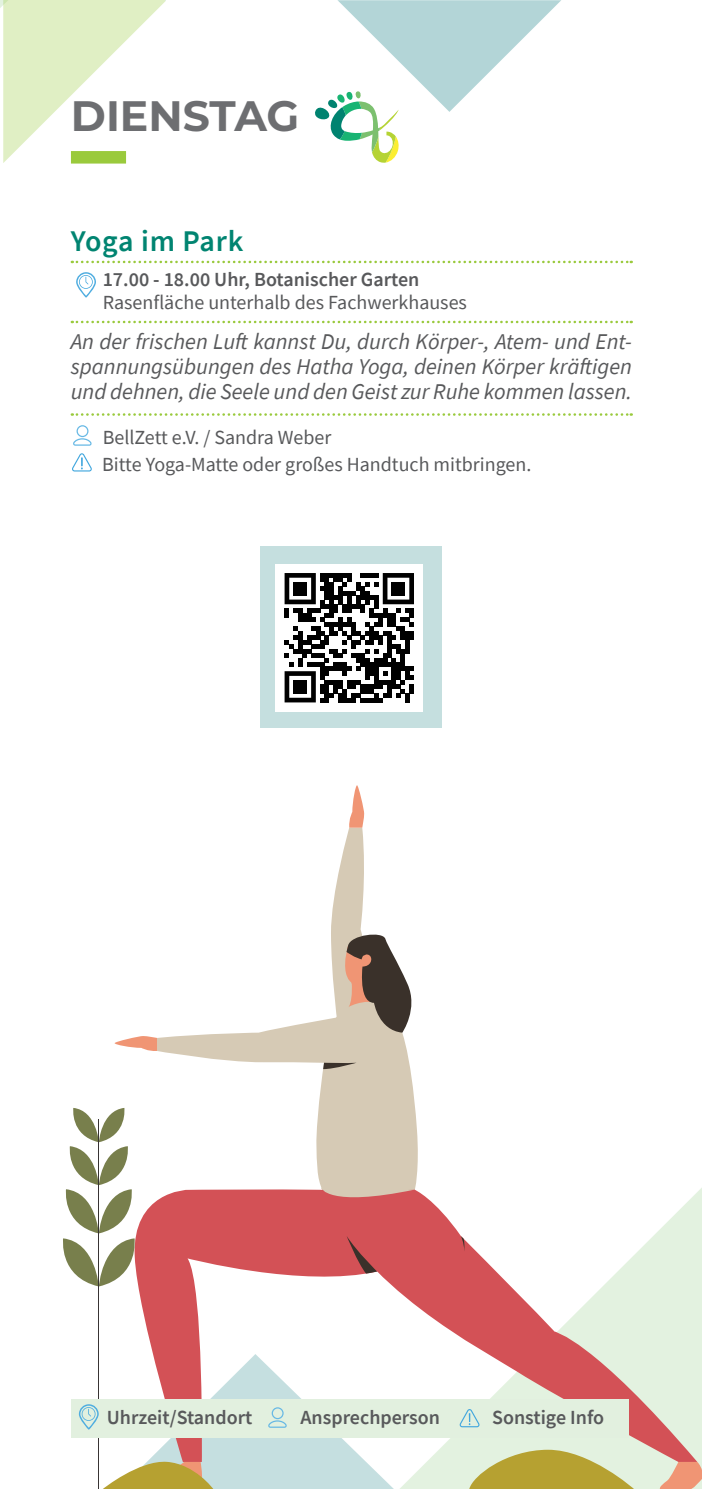
<style>
.page{position:relative;width:702px;height:1489px;background:#fff}
.page>*{position:absolute;margin:0;border:0;box-sizing:border-box;transform-origin:0 0}
.t1{font:700 42.5px "Montserrat";color:#6d6e71}
.t2{font:600 30px "Source Sans Pro";letter-spacing:.025em;color:#018471}
.t3{font:italic 22.5px/25px "Source Sans Pro";color:#58595b;text-align:justify}
.t4{font:20px/27.5px "Source Sans Pro";color:#58595b}
.t5{font:600 20px "Source Sans Pro";color:#58595b}
</style>
<div class="page">
<div style="left:260px;top:545px;width:182px;height:182px;background:#c5dfdf"></div>
<div style="left:276px;top:564px;width:147px;height:147px;background:#fff"></div>
<svg style="left:284px;top:573px;width:130px;height:129px"></svg>
<div style="left:293px;top:582px;width:14px;height:13px;background:#000"></div>
<div style="left:391px;top:582px;width:14px;height:13px;background:#000"></div>
<div style="left:293px;top:680px;width:14px;height:13px;background:#000"></div>
<svg style="left:72px;top:261px;width:559px;height:2px"></svg>
<svg style="left:72px;top:413px;width:559px;height:3px"></svg>
<svg style="left:73px;top:425px;width:19px;height:20px"></svg>
<svg style="left:72px;top:453px;width:20px;height:18px"></svg>
<svg style="left:76px;top:272px;width:20px;height:25px"></svg>
<svg style="left:401px;top:1188px;width:301px;height:300px;fill:#e3f2e0"></svg>
<svg style="left:138px;top:1188px;width:284px;height:165px"></svg>
<svg style="left:322px;top:1189px;width:375px;height:272px"></svg>
<svg style="left:657px;top:1461px;width:45px;height:27px"></svg>
<svg style="left:461px;top:1235px;width:4px;height:16px"></svg>
<svg style="left:469px;top:1449px;width:165px;height:39px;background:#c5bc6c"></svg>
<svg style="left:63px;top:785px;width:356px;height:501px"></svg>
<hr style="left:98px;top:1119px;width:1px;height:369px;background:#383434">
<div style="left:71px;top:1398px;width:557px;height:38px;background:#e2f0df"></div>
<svg style="left:79px;top:1353px;width:317px;height:135px"></svg>
<svg style="left:459px;top:1409px;width:20px;height:18px"></svg>
<svg style="left:72px;top:321px;width:559px;height:2px"></svg>
<svg style="left:0;top:0;width:561px;height:163px"></svg>
<h1 class="t1" style="left:71px;top:87px;width:230px">DIENSTAG</h1>
<h2 class="t2" style="left:71px;top:221px;width:174px">Yoga im Park</h2>
<p class="t5" style="left:103px;top:266px;width:318px">17.00 - 18.00 Uhr, Botanischer Garten</p>
<p class="t4" style="left:103px;top:288px;width:366px">Rasenfläche unterhalb des Fachwerkhauses</p>
<p class="t3" style="left:71px;top:328px;width:563px">An der frischen Luft kannst Du, durch Körper-, Atem- und Ent&shy;spannungsübungen des Hatha Yoga, deinen Körper kräftigen und dehnen, die Seele und den Geist zur Ruhe kommen lassen.</p>
<p class="t4" style="left:102px;top:423px;width:430px">BellZett e.V. / Sandra Weber<br>Bitte Yoga-Matte oder großes Handtuch mitbringen.</p>
<p class="t5" style="left:107px;top:1404px;width:147px">Uhrzeit/Standort</p>
<p class="t5" style="left:300px;top:1404px;width:141px">Ansprechperson</p>
<p class="t5" style="left:492px;top:1404px;width:113px">Sonstige Info</p>
</div>
